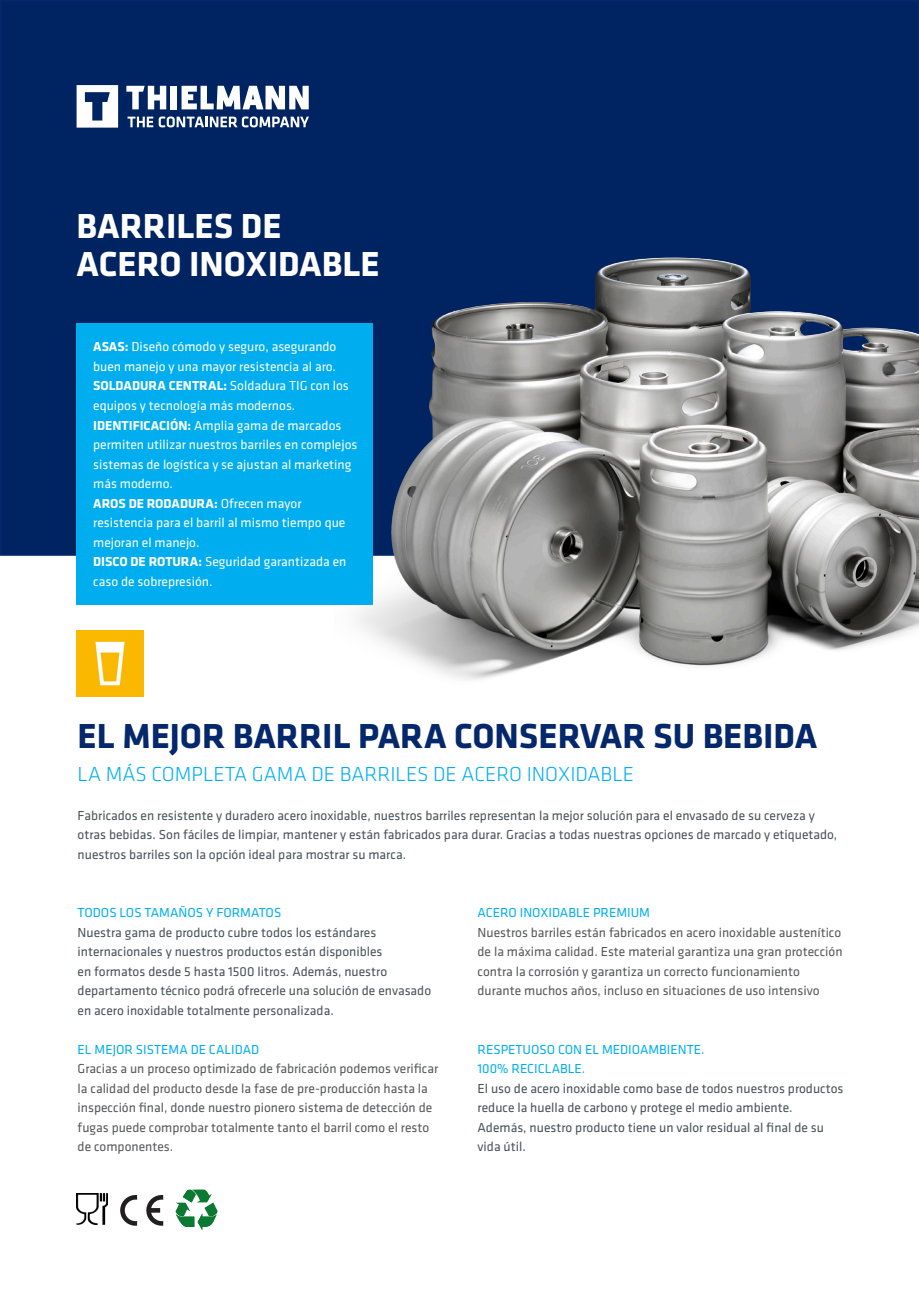
<style>
.page{position:relative;width:919px;height:1289px;background:#fff}
.page>*{position:absolute;margin:0;border:0;box-sizing:border-box;transform-origin:0 0}
.Subtitular{font:700 36px "Klavika";color:#04286b}
.t1{font:700 36px/37.5px "Klavika";color:#fff}
.Tit_Parrafo{font:300 21px "Klavika";color:#00aeef}
.t2{font:13.5px/19.5px "Klavika";color:#475359}
.t3{font:13.5px/19.5px "Klavika";color:#57585a}
.t4{font:13.5px/19.5px "Klavika";color:#fff}
.t5{font:13.5px "Klavika";color:#00aeef}
.s1{font-weight:700}
</style>
<div class="page">
<div style="left:1px;top:1px;width:917px;height:554px;background:#002361"></div>
<svg style="left:77px;top:85px;width:41px;height:43px"></svg>
<svg style="left:126px;top:86px;width:40px;height:23px"></svg>
<div style="left:171px;top:86px;width:6px;height:23px;background:#fff"></div>
<svg style="left:181px;top:86px;width:128px;height:23px"></svg>
<svg style="left:127px;top:117px;width:26px;height:10px"></svg>
<svg style="left:159px;top:116px;width:150px;height:11px"></svg>
<img style="left:357px;top:257px;width:561px;height:423px">
<img style="left:77px;top:630px;width:66px;height:67px">
<div style="left:76px;top:323px;width:296px;height:282px;background:#00aeef"></div>
<svg style="left:175px;top:1189px;width:42px;height:41px"></svg>
<img style="left:76px;top:1193px;width:31px;height:31px">
<svg style="left:146px;top:1195px;width:17px;height:30px"></svg>
<svg style="left:120px;top:1195px;width:17px;height:30px"></svg>
<p class="t1" style="left:77px;top:206px;width:304px">BARRILES DE<br>ACERO INOXIDABLE</p>
<p class="t4" style="left:93px;top:337px;width:245px"><span class="s1">ASAS:</span> Diseño cómodo y seguro, asegurando buen manejo y una mayor resistencia al aro.</p>
<p class="t4" style="left:93px;top:376px;width:257px"><span class="s1">SOLDADURA CENTRAL:</span> Soldadura TIG con los equipos y tecnología más modernos.</p>
<p class="t4" style="left:93px;top:415px;width:266px"><span class="s1">IDENTIFICACIÓN:</span> Amplia gama de marcados permiten utilizar nuestros barriles en complejos sistemas de logística y se ajustan al marketing más moderno.</p>
<p class="t4" style="left:93px;top:493px;width:253px"><span class="s1">AROS DE RODADURA:</span> Ofrecen mayor resistencia para el barril al mismo tiempo que mejoran el manejo.</p>
<p class="t4" style="left:93px;top:551px;width:255px"><span class="s1">DISCO DE ROTURA:</span> Seguridad garantizada en caso de sobrepresión.</p>
<p class="Subtitular" style="left:78px;top:710px;width:741px">EL MEJOR BARRIL PARA CONSERVAR SU BEBIDA</p>
<p class="Tit_Parrafo" style="left:78px;top:761px;width:558px">LA MÁS COMPLETA GAMA DE BARRILES DE ACERO INOXIDABLE</p>
<p class="t2" style="left:78px;top:805px;width:761px">Fabricados en resistente y duradero acero inoxidable, nuestros barriles representan la mejor solución para el envasado de su cerveza y otras bebidas. Son fáciles de limpiar, mantener y están fabricados para durar. Gracias a todas nuestras opciones de marcado y etiquetado, nuestros barriles son la opción ideal para mostrar su marca.</p>
<p class="t5" style="left:78px;top:903px;width:205px">TODOS LOS TAMAÑOS Y FORMATOS</p>
<p class="t2" style="left:78px;top:922px;width:355px">Nuestra gama de producto cubre todos los estándares internacionales y nuestros productos están disponibles<br>en formatos desde 5 hasta 1500 litros. Además, nuestro departamento técnico podrá ofrecerle una solución de envasado en acero inoxidable totalmente personalizada.</p>
<p class="t5" style="left:78px;top:1040px;width:183px">EL MEJOR SISTEMA DE CALIDAD</p>
<p class="t3" style="left:78px;top:1058px;width:362px">Gracias a un proceso optimizado de fabricación podemos verificar la calidad del producto desde la fase de pre-producción hasta la inspección final, donde nuestro pionero sistema de detección de fugas puede comprobar totalmente tanto el barril como el resto de componentes.</p>
<p class="t5" style="left:477px;top:903px;width:174px">ACERO INOXIDABLE PREMIUM</p>
<p class="t3" style="left:477px;top:922px;width:366px">Nuestros barriles están fabricados en acero inoxidable austenítico de la máxima calidad. Este material garantiza una gran protección contra la corrosión y garantiza un correcto funcionamiento durante muchos años, incluso en situaciones de uso intensivo</p>
<p class="t5" style="left:477px;top:1040px;width:228px">RESPETUOSO CON EL MEDIOAMBIENTE.</p>
<p class="t5" style="left:477px;top:1059px;width:109px">100% RECICLABLE.</p>
<p class="t2" style="left:477px;top:1078px;width:367px">El uso de acero inoxidable como base de todos nuestros productos reduce la huella de carbono y protege el medio ambiente.<br>Además, nuestro producto tiene un valor residual al final de su vida útil.</p>
</div>
